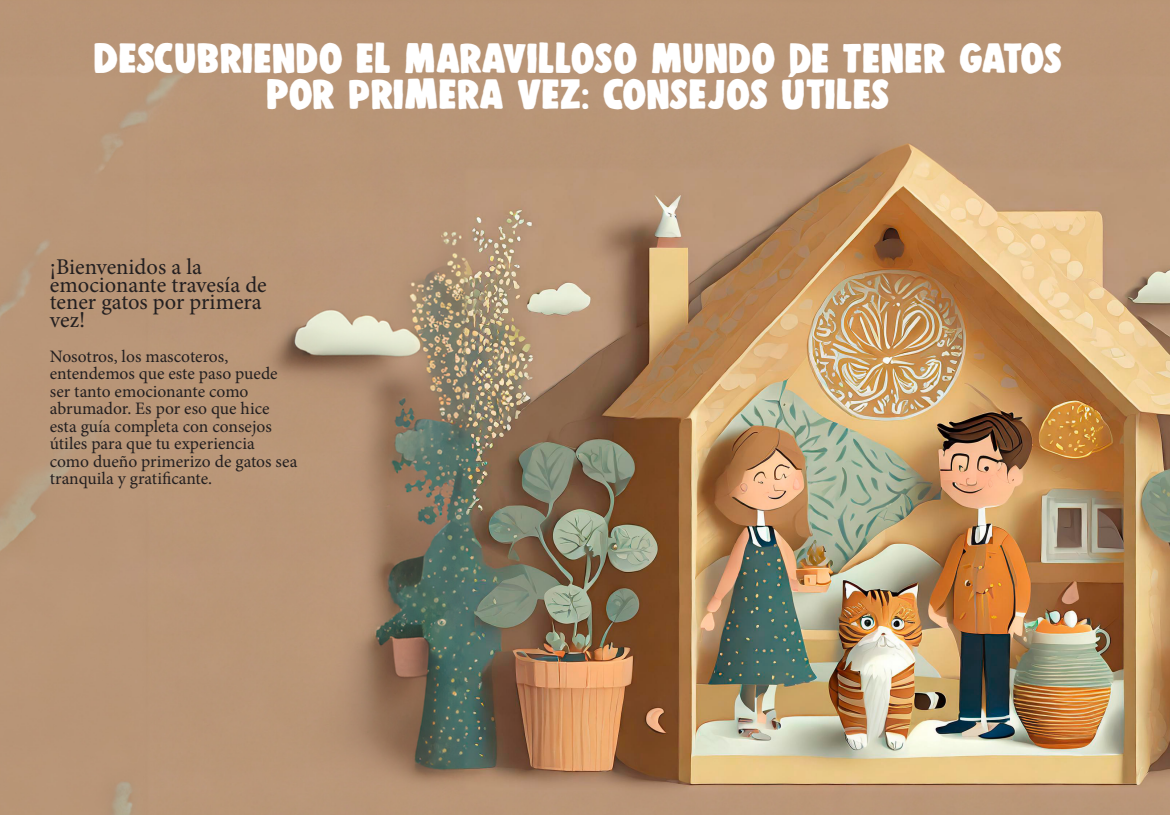
<style>
.page{position:relative;width:1170px;height:815px;background:#fff}
.page>*{position:absolute;margin:0;border:0;box-sizing:border-box;transform-origin:0 0}
.t1{font:42.5px "DK Display Patrol";color:#fff}
.t2{font:22.5px/17.5px "Minion Pro";color:#231f20}
.t3{font:17.5px/17.5px "Minion Pro";color:#231f20}
</style>
<div class="page">
<img style="left:0;top:0;width:1169px;height:815px">
<p class="t1" style="left:93px;top:34px;width:970px">DESCUBRIENDO EL MARAVILLOSO MUNDO DE TENER GATOS</p>
<p class="t1" style="left:266px;top:70px;width:625px">POR PRIMERA VEZ: CONSEJOS ÚTILES</p>
<p class="t2" style="left:50px;top:258px;width:218px">¡Bienvenidos a la emocionante travesía de tener gatos por primera vez!</p>
<p class="t3" style="left:50px;top:348px;width:249px">Nosotros, los mascoteros, entendemos que este paso puede ser tanto emocionante como abrumador. Es por eso que hice esta guía completa con consejos útiles para que tu experiencia como dueño primerizo de gatos sea tranquila y gratificante.</p>
</div>
